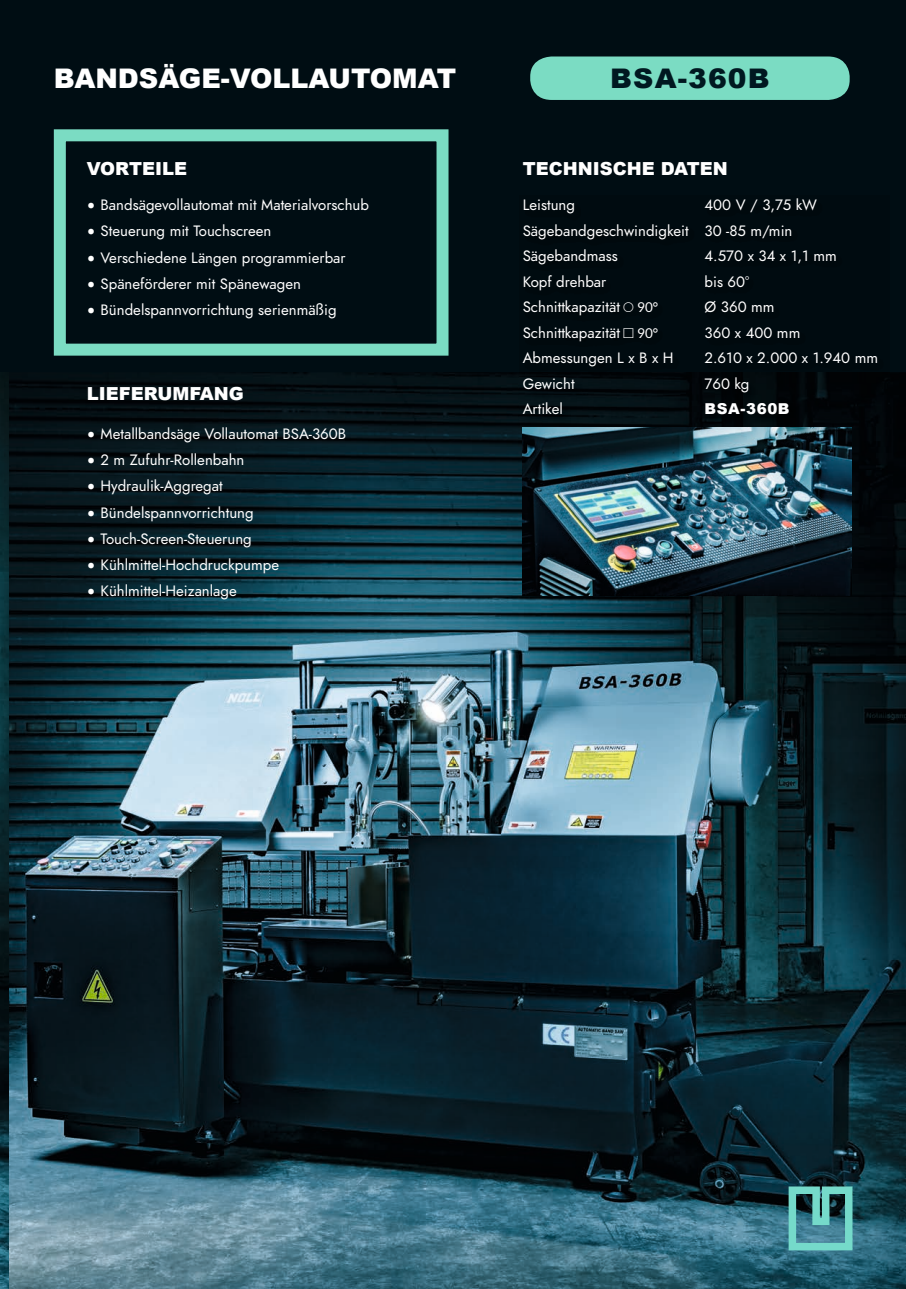
<style>
.page{position:relative;width:906px;height:1289px;background:#fff}
.page>*{position:absolute;margin:0;border:0;box-sizing:border-box;transform-origin:0 0}
.t1{font:900 27px "Arial";color:#fff}
.t2{font:900 27px "Arial";letter-spacing:.04em;color:#001820;scale:1.04 1}
.t3{font:900 18px "Arial";color:#fff}
.t4{font:15px/25.5px "Jost";color:#fff}
.t5{font:900 15px "Arial";letter-spacing:.04em;color:#fff}
.t6{font:13.5px "Lato";color:#fff}
.s1{font-family:"Lato"}
</style>
<div class="page">
<div style="left:0;top:0;width:906px;height:372px;background:#000d13"></div>
<img style="left:9px;top:372px;width:897px;height:916px">
<img style="left:523px;top:427px;width:329px;height:168px">
<img style="left:519px;top:372px;width:370px;height:55px">
<div style="left:530px;top:56px;width:319px;height:44px;background:#7bdcc3;border-radius:21px"></div>
<div style="left:54px;top:129px;width:394px;height:226px;border:12px solid #7bdcc3"></div>
<svg style="left:785px;top:1182px;width:71px;height:72px;background:#498e90"></svg>
<img style="left:0;top:372px;width:9px;height:916px">
<h1 class="t1" style="left:54px;top:59px;width:404px">BANDSÄGE-VOLLAUTOMAT</h1>
<h1 class="t2" style="left:610px;top:59px;width:155px">BSA-360B</h1>
<p class="t3" style="left:87px;top:155px;width:102px">VORTEILE</p>
<p class="t4" style="left:87px;top:192px;width:284px"><span class="s1">•</span> Bandsägevollautomat mit Materialvorschub</p>
<p class="t4" style="left:87px;top:219px;width:186px"><span class="s1">•</span> Steuerung mit Touchscreen</p>
<p class="t4" style="left:87px;top:245px;width:260px"><span class="s1">•</span> Verschiedene Längen programmierbar</p>
<p class="t4" style="left:87px;top:271px;width:216px"><span class="s1">•</span> Späneförderer mit Spänewagen</p>
<p class="t4" style="left:87px;top:297px;width:251px"><span class="s1">•</span> Bündelspannvorrichtung serienmäßig</p>
<p class="t3" style="left:87px;top:380px;width:158px">LIEFERUMFANG</p>
<p class="t4" style="left:87px;top:421px;width:261px"><span class="s1">•</span> Metallbandsäge Vollautomat BSA-360B</p>
<p class="t4" style="left:87px;top:447px;width:159px"><span class="s1">•</span> 2 m Zufuhr-Rollenbahn</p>
<p class="t4" style="left:87px;top:473px;width:137px"><span class="s1">•</span> Hydraulik-Aggregat</p>
<p class="t4" style="left:87px;top:500px;width:168px"><span class="s1">•</span> Bündelspannvorrichtung</p>
<p class="t4" style="left:87px;top:526px;width:166px"><span class="s1">•</span> Touch-Screen-Steuerung</p>
<p class="t4" style="left:87px;top:552px;width:194px"><span class="s1">•</span> Kühlmittel-Hochdruckpumpe</p>
<p class="t4" style="left:87px;top:578px;width:152px"><span class="s1">•</span> Kühlmittel-Heizanlage</p>
<p class="t3" style="left:523px;top:155px;width:206px">TECHNISCHE DATEN</p>
<p class="t4" style="left:523px;top:192px;width:296px;text-indent:182px">400 V / 3,75 kW<br>Sägebandgeschwindigkeit 30 -85 m/min<br>Sägebandmass</p>
<p class="t4" style="left:523px;top:192px;width:54px">Leistung</p>
<p class="t4" style="left:704px;top:243px;width:134px">4.570 x 34 x 1,1 mm</p>
<p class="t4" style="left:523px;top:269px;width:85px">Kopf drehbar</p>
<p class="t4" style="left:704px;top:269px;width:46px">bis 60°</p>
<p class="t4" style="left:523px;top:294px;width:99px">Schnittkapazität</p>
<p class="t6" style="left:637px;top:300px;width:23px">90°</p>
<p class="t4" style="left:704px;top:294px;width:72px">Ø 360 mm</p>
<p class="t4" style="left:523px;top:320px;width:99px">Schnittkapazität</p>
<p class="t6" style="left:637px;top:325px;width:23px">90°</p>
<p class="t4" style="left:704px;top:320px;width:97px">360 x 400 mm</p>
<p class="t4" style="left:523px;top:345px;width:152px">Abmessungen L x B x H</p>
<p class="t4" style="left:704px;top:345px;width:175px">2.610 x 2.000 x 1.940 mm</p>
<p class="t4" style="left:523px;top:371px;width:53px">Gewicht</p>
<p class="t4" style="left:704px;top:371px;width:46px">760 kg</p>
<p class="t4" style="left:523px;top:396px;width:42px">Artikel</p>
<p class="t5" style="left:704px;top:397px;width:87px">BSA-360B</p>
</div>
